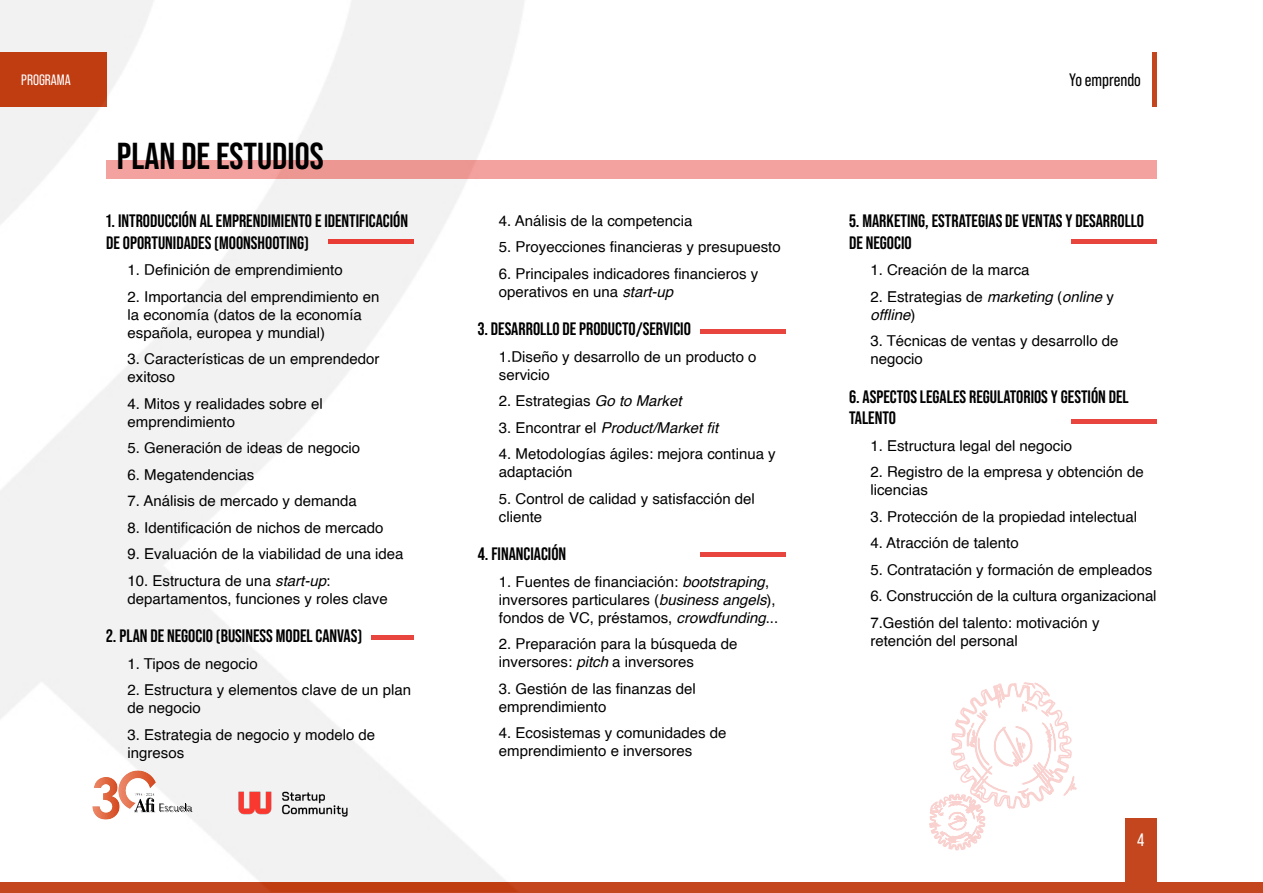
<style>
.page{position:relative;width:1263px;height:893px;background:#fff}
.page>*{position:absolute;margin:0;border:0;box-sizing:border-box;transform-origin:0 0}
.t1{font:700 37.5px "Bebas Neue Pro";color:#000}
.t2{font:700 18px/21.6px "Bebas Neue Pro";color:#000}
.t3{font:18px "Bebas Neue Pro";color:#000}
.t4{font:18px "Bebas Neue";color:#fff}
.t5{font:15px/18px "Helvetica";color:#000}
.t6{font:italic 15px/18px "Helvetica";color:#000}
.t7{font:15px "Bebas Neue Pro";color:#fff}
.s1{font-style:italic}
.s2{font-style:normal}
</style>
<div class="page">
<hr style="left:1262px;top:52px;width:1px;height:54px;background:#c3461e">
<div style="left:0;top:882px;width:1263px;height:11px;background:#c3461e"></div>
<img style="left:0;top:0;width:1157px;height:891px">
<hr style="left:371px;top:635px;width:43px;height:4px;background:#e9453f">
<hr style="left:700px;top:552px;width:85px;height:4px;background:#e9453f">
<svg style="left:928px;top:631px;width:195px;height:221px"></svg>
<img style="left:89px;top:768px;width:106px;height:54px">
<p class="t7" style="left:21px;top:71px;width:51px">PROGRAMA</p>
<p class="t3" style="left:1069px;top:69px;width:73px">Yo emprendo</p>
<h1 class="t1" style="left:117px;top:134px;width:208px">PLAN DE ESTUDIOS</h1>
<p class="t2" style="left:106px;top:210px;width:303px">1. INTRODUCCIÓN AL EMPRENDIMIENTO E IDENTIFICACIÓN<br>DE OPORTUNIDADES (MOONSHOOTING)</p>
<p class="t5" style="left:128px;top:261px;width:217px">1. Definición de emprendimiento</p>
<p class="t5" style="left:128px;top:288px;width:253px">2. Importancia del emprendimiento en la economía (datos de la economía española, europea y mundial)</p>
<p class="t5" style="left:128px;top:350px;width:253px">3. Características de un emprendedor exitoso</p>
<p class="t5" style="left:128px;top:395px;width:197px">4. Mitos y realidades sobre el emprendimiento</p>
<p class="t5" style="left:128px;top:439px;width:234px">5. Generación de ideas de negocio</p>
<p class="t5" style="left:128px;top:466px;width:128px">6. Megatendencias</p>
<p class="t5" style="left:128px;top:492px;width:231px">7. Análisis de mercado y demanda</p>
<p class="t5" style="left:128px;top:519px;width:257px">8. Identificación de nichos de mercado</p>
<p class="t5" style="left:128px;top:545px;width:277px">9. Evaluación de la viabilidad de una idea</p>
<p class="t5" style="left:128px;top:572px;width:262px">10. Estructura de una <span class="s1">start-up</span>: departamentos, funciones y roles clave</p>
<p class="t2" style="left:106px;top:625px;width:258px">2. PLAN DE NEGOCIO (BUSINESS MODEL CANVAS)</p>
<p class="t5" style="left:128px;top:655px;width:132px">1. Tipos de negocio</p>
<p class="t5" style="left:128px;top:681px;width:285px">2. Estructura y elementos clave de un plan de negocio</p>
<p class="t5" style="left:128px;top:726px;width:249px">3. Estrategia de negocio y modelo de ingresos</p>
<p class="t5" style="left:499px;top:212px;width:195px">4. Análisis de la competencia</p>
<p class="t5" style="left:499px;top:238px;width:283px">5. Proyecciones financieras y presupuesto</p>
<p class="t5" style="left:499px;top:265px;width:261px">6. Principales indicadores financieros y operativos en una <span class="s1">start-up</span></p>
<p class="t2" style="left:478px;top:318px;width:215px">3. DESARROLLO DE PRODUCTO/SERVICIO</p>
<p class="t5" style="left:499px;top:348px;width:259px">1.Diseño y desarrollo de un producto o servicio</p>
<p class="t5" style="left:499px;top:392px;width:184px">2. Estrategias <span class="s1">Go to Market</span></p>
<p class="t6" style="left:499px;top:419px;width:221px"><span class="s2">3. Encontrar el</span> Product/Market fit</p>
<p class="t5" style="left:499px;top:445px;width:278px">4. Metodologías ágiles: mejora continua y adaptación</p>
<p class="t5" style="left:499px;top:490px;width:257px">5. Control de calidad y satisfacción del cliente</p>
<p class="t2" style="left:478px;top:543px;width:90px">4. FINANCIACIÓN</p>
<p class="t5" style="left:499px;top:573px;width:281px">1. Fuentes de financiación: <span class="s1">bootstraping</span>, inversores particulares (<span class="s1">business angels</span>), fondos de VC, préstamos, <span class="s1">crowdfunding</span>...</p>
<p class="t5" style="left:499px;top:635px;width:240px">2. Preparación para la búsqueda de inversores: <span class="s1">pitch</span> a inversores</p>
<p class="t5" style="left:499px;top:680px;width:198px">3. Gestión de las finanzas del emprendimiento</p>
<p class="t5" style="left:499px;top:725px;width:229px">4. Ecosistemas y comunidades de emprendimiento e inversores</p>
<p class="t2" style="left:849px;top:210px;width:297px">5. MARKETING, ESTRATEGIAS DE VENTAS Y DESARROLLO<br>DE NEGOCIO</p>
<p class="t5" style="left:870px;top:261px;width:161px">1. Creación de la marca</p>
<p class="t6" style="left:870px;top:288px;width:245px"><span class="s2">2. Estrategias de</span> marketing <span class="s2">(</span>online <span class="s2">y </span>offline<span class="s2">)</span></p>
<p class="t5" style="left:870px;top:332px;width:250px">3. Técnicas de ventas y desarrollo de negocio</p>
<p class="t2" style="left:849px;top:385px;width:281px">6. ASPECTOS LEGALES REGULATORIOS Y GESTIÓN DEL<br>TALENTO</p>
<p class="t5" style="left:870px;top:437px;width:203px">1. Estructura legal del negocio</p>
<p class="t5" style="left:870px;top:463px;width:275px">2. Registro de la empresa y obtención de licencias</p>
<p class="t5" style="left:870px;top:508px;width:268px">3. Protección de la propiedad intelectual</p>
<p class="t5" style="left:870px;top:534px;width:150px">4. Atracción de talento</p>
<p class="t5" style="left:870px;top:561px;width:283px">5. Contratación y formación de empleados</p>
<p class="t5" style="left:870px;top:583px;width:288px;line-height:26.5px">6. Construcción de la cultura organizacional<br>7.Gestión del talento: motivación y</p>
<p class="t5" style="left:870px;top:632px;width:149px">retención del personal</p>
<p class="t4" style="left:1137px;top:830px;width:9px">4</p>
</div>
